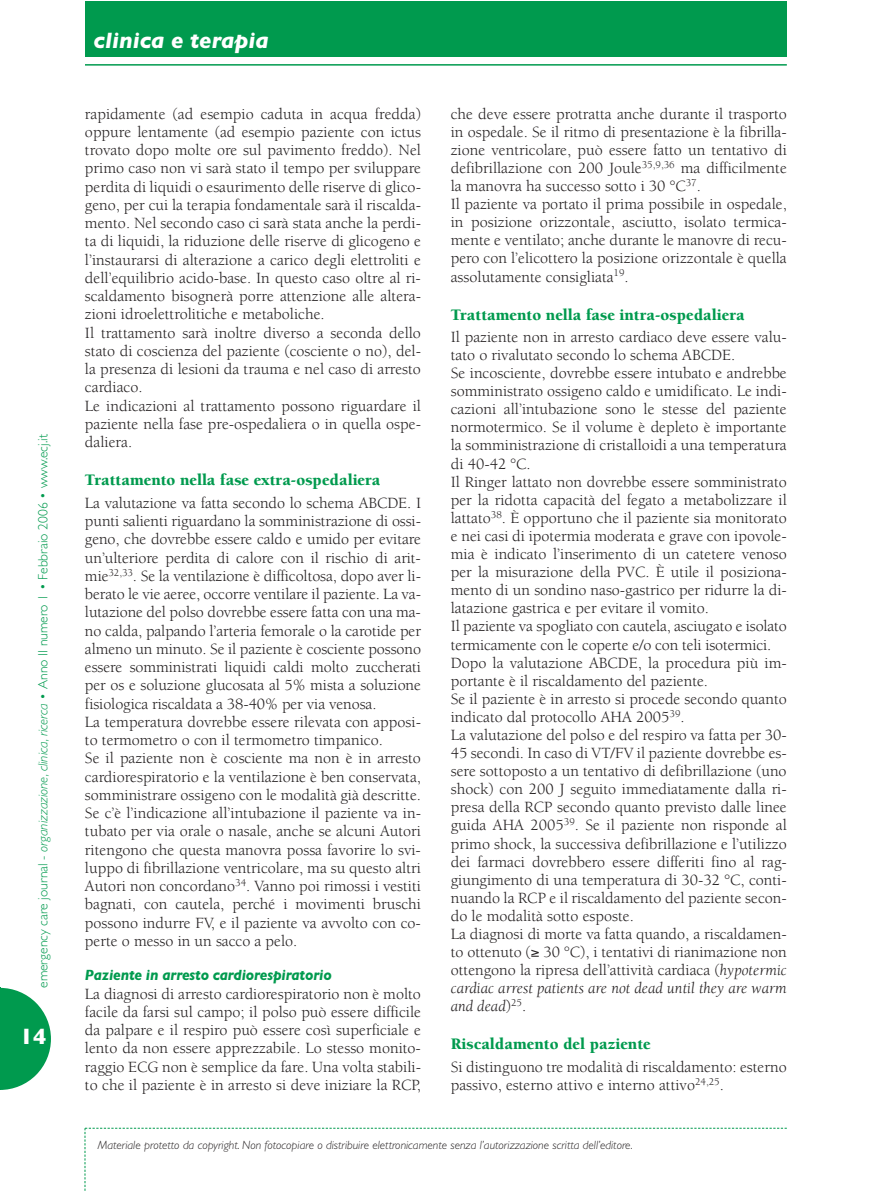
<style>
.page{position:relative;width:872px;height:1191px;background:#fff}
.page>*{position:absolute;margin:0;border:0;box-sizing:border-box;transform-origin:0 0}
.t1{font:italic 700 22.5px "Gill Sans";color:#fff}
.t2{font:700 22.5px "Gill Sans";color:#fff}
.t3{font:900 16.5px "Berkeley";color:#009a4e}
.t4{font:16.05px/18.3px "Berkeley";color:#231f20}
.t5{font:italic 700 15px "Gill Sans";letter-spacing:-.01em;color:#009a4e;scale:.93 1}
.t6{font:300 13.5px "Gill Sans";color:#009a4e}
.t7{font:italic 300 12px "Gill Sans";color:#231f20}
.s1{font-style:italic}
</style>
<div class="page">
<svg style="left:85px;top:1127px;width:702px;height:64px"></svg>
<div style="left:85px;top:1px;width:702px;height:55px;background:#009a4e"></div>
<hr style="left:85px;top:64px;width:702px;height:2px;background:#009a4e">
<svg style="left:1px;top:988px;width:50px;height:102px"></svg>
<hr style="left:0;top:988px;width:1px;height:102px;background:#009a4e">
<p class="t6" style="left:38px;top:988px;width:555px;rotate:-90deg">emergency care journal - <span class="s1">organizzazione, clinica, ricerca •</span> Anno II numero 1 • Febbraio 2006 • www.ecj.it</p>
<h1 class="t2" style="left:20px;top:1028px;width:28px">14</h1>
<h1 class="t1" style="left:93px;top:33px;width:177px">clinica e terapia</h1>
<p class="t4" style="left:85px;top:106px;width:337px">rapidamente (ad esempio caduta in acqua fredda) oppure lentamente (ad esempio paziente con ictus trovato dopo molte ore sul pavimento freddo). Nel primo caso non vi sarà stato il tempo per sviluppare perdita di liquidi o esaurimento delle riserve di glico&shy;geno, per cui la terapia fondamentale sarà il riscalda&shy;mento. Nel secondo caso ci sarà stata anche la perdi&shy;ta di liquidi, la riduzione delle riserve di glicogeno e l’instaurarsi di alterazione a carico degli elettroliti e dell’equilibrio acido-base. In questo caso oltre al ri&shy;scaldamento bisognerà porre attenzione alle altera&shy;zioni idroelettrolitiche e metaboliche.<br>Il trattamento sarà inoltre diverso a seconda dello stato di coscienza del paziente (cosciente o no), del&shy;la presenza di lesioni da trauma e nel caso di arresto cardiaco.<br>Le indicazioni al trattamento possono riguardare il paziente nella fase pre-ospedaliera o in quella ospe&shy;daliera.</p>
<p class="t3" style="left:85px;top:474px;width:297px">Trattamento nella fase extra-ospedaliera</p>
<p class="t4" style="left:85px;top:495px;width:337px">La valutazione va fatta secondo lo schema ABCDE. I punti salienti riguardano la somministrazione di ossi&shy;geno, che dovrebbe essere caldo e umido per evitare un’ulteriore perdita di calore con il rischio di arit&shy;mie<sup>32,33</sup>. Se la ventilazione è difficoltosa, dopo aver li&shy;berato le vie aeree, occorre ventilare il paziente. La va&shy;lutazione del polso dovrebbe essere fatta con una ma&shy;no calda, palpando l’arteria femorale o la carotide per almeno un minuto. Se il paziente è cosciente possono essere somministrati liquidi caldi molto zuccherati per os e soluzione glucosata al 5% mista a soluzione fisiologica riscaldata a 38-40% per via venosa.<br>La temperatura dovrebbe essere rilevata con apposi&shy;to termometro o con il termometro timpanico.<br>Se il paziente non è cosciente ma non è in arresto cardiorespiratorio e la ventilazione è ben conservata, somministrare ossigeno con le modalità già descritte.<br>Se c’è l’indicazione all’intubazione il paziente va in&shy;tubato per via orale o nasale, anche se alcuni Autori ritengono che questa manovra possa favorire lo svi&shy;luppo di fibrillazione ventricolare, ma su questo altri Autori non concordano<sup>34</sup>. Vanno poi rimossi i vestiti bagnati, con cautela, perché i movimenti bruschi possono indurre FV, e il paziente va avvolto con co&shy;perte o messo in un sacco a pelo.</p>
<p class="t5" style="left:85px;top:970px;width:267px">Paziente in arresto cardiorespiratorio</p>
<p class="t4" style="left:85px;top:986px;width:337px;text-align:justify">La diagnosi di arresto cardiorespiratorio non è molto facile da farsi sul campo; il polso può essere difficile da palpare e il respiro può essere così superficiale e lento da non essere apprezzabile. Lo stesso monito&shy;raggio ECG non è semplice da fare. Una volta stabili&shy;to che il paziente è in arresto si deve iniziare la RCP,</p>
<p class="t4" style="left:451px;top:106px;width:337px">che deve essere protratta anche durante il trasporto in ospedale. Se il ritmo di presentazione è la fibrilla&shy;zione ventricolare, può essere fatto un tentativo di defibrillazione con 200 Joule<sup>35,9,36</sup> ma difficilmente la manovra ha successo sotto i 30 °C<sup>37</sup>.<br>Il paziente va portato il prima possibile in ospedale, in posizione orizzontale, asciutto, isolato termica&shy;mente e ventilato; anche durante le manovre di recu&shy;pero con l’elicottero la posizione orizzontale è quella assolutamente consigliata<sup>19</sup>.</p>
<p class="t3" style="left:451px;top:308px;width:295px">Trattamento nella fase intra-ospedaliera</p>
<p class="t4" style="left:451px;top:329px;width:337px">Il paziente non in arresto cardiaco deve essere valu&shy;tato o rivalutato secondo lo schema ABCDE.<br>Se incosciente, dovrebbe essere intubato e andrebbe somministrato ossigeno caldo e umidificato. Le indi&shy;cazioni all’intubazione sono le stesse del paziente normotermico. Se il volume è depleto è importante la somministrazione di cristalloidi a una temperatura di 40-42 °C.<br>Il Ringer lattato non dovrebbe essere somministrato per la ridotta capacità del fegato a metabolizzare il lattato<sup>38</sup>. È opportuno che il paziente sia monitorato e nei casi di ipotermia moderata e grave con ipovole&shy;mia è indicato l’inserimento di un catetere venoso per la misurazione della PVC. È utile il posiziona&shy;mento di un sondino naso-gastrico per ridurre la di&shy;latazione gastrica e per evitare il vomito.<br>Il paziente va spogliato con cautela, asciugato e isolato termicamente con le coperte e/o con teli isotermici.<br>Dopo la valutazione ABCDE, la procedura più im&shy;portante è il riscaldamento del paziente.<br>Se il paziente è in arresto si procede secondo quanto indicato dal protocollo AHA 2005<sup>39</sup>.<br>La valutazione del polso e del respiro va fatta per 30- 45 secondi. In caso di VT/FV il paziente dovrebbe es&shy;sere sottoposto a un tentativo di defibrillazione (uno shock) con 200 J seguito immediatamente dalla ri&shy;presa della RCP secondo quanto previsto dalle linee guida AHA 2005<sup>39</sup>. Se il paziente non risponde al primo shock, la successiva defibrillazione e l’utilizzo dei farmaci dovrebbero essere differiti fino al rag&shy;giungimento di una temperatura di 30-32 °C, conti&shy;nuando la RCP e il riscaldamento del paziente secon&shy;do le modalità sotto esposte.<br>La diagnosi di morte va fatta quando, a riscaldamen&shy;to ottenuto (≥ 30 °C), i tentativi di rianimazione non ottengono la ripresa dell’attività cardiaca (<span class="s1">hypotermic cardiac arrest patients are not dead until they are warm and dead</span>)<sup>25</sup>.</p>
<p class="t3" style="left:451px;top:1037px;width:201px">Riscaldamento del paziente</p>
<p class="t4" style="left:451px;top:1059px;width:337px">Si distinguono tre modalità di riscaldamento: esterno passivo, esterno attivo e interno attivo<sup>24,25</sup>.</p>
<p class="t7" style="left:98px;top:1141px;width:536px">Materiale protetto da copyright. Non fotocopiare o distribuire elettronicamente senza l’autorizzazione scritta dell’editore.</p>
</div>
